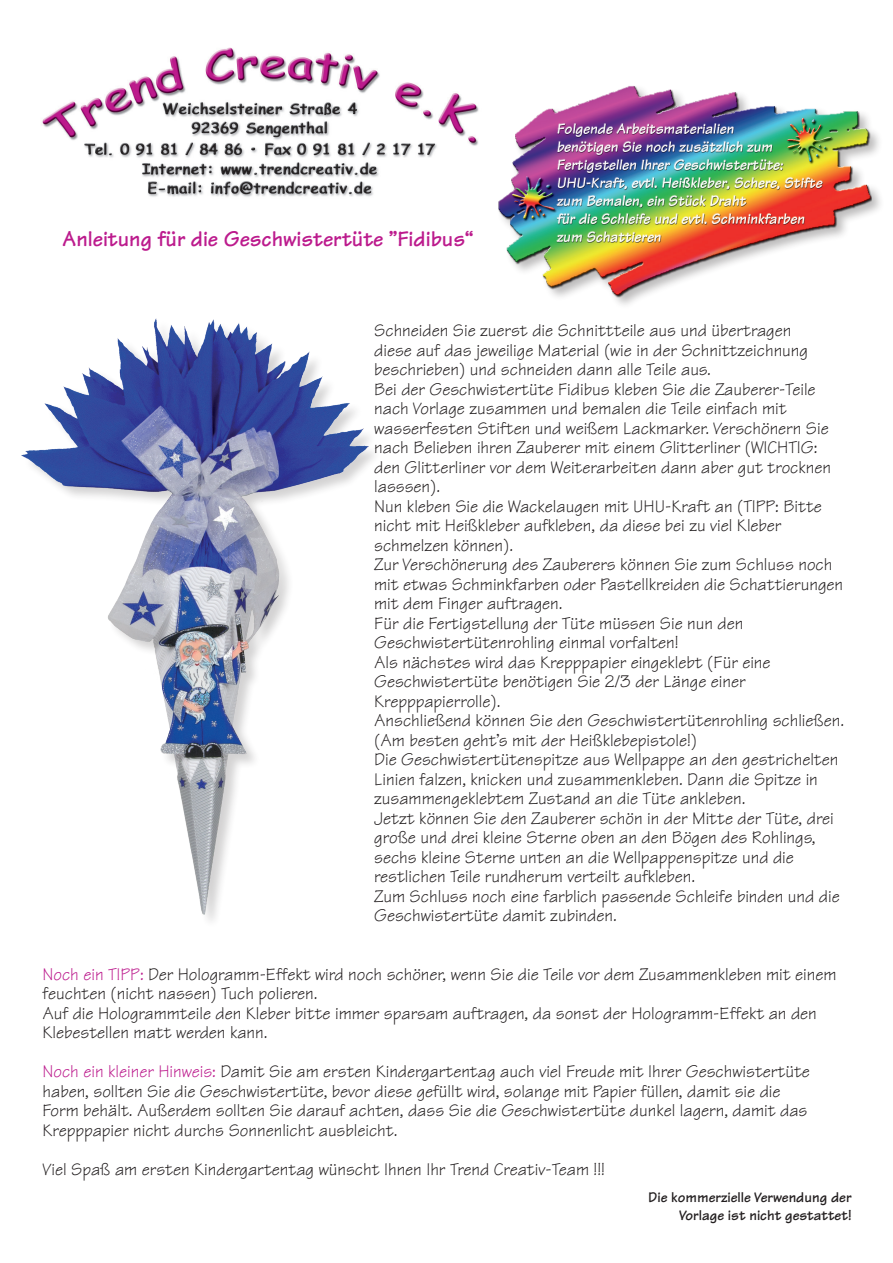
<style>
.page{position:relative;width:893px;height:1263px;background:#fff}
.page>*{position:absolute;margin:0;border:0;box-sizing:border-box;transform-origin:0 0}
.t1{font:700 22.5px "Tekton";color:#bc1b8d}
.t2{font:18px/19.5px "Tekton";color:#231f20}
.t3{font:700 15px/18px "Tekton";color:#231f20;text-align:right}
.s1{color:#bc1b8d}
</style>
<div class="page">
<img style="left:42px;top:47px;width:437px;height:150px">
<img style="left:498px;top:85px;width:374px;height:213px">
<img style="left:22px;top:318px;width:347px;height:596px">
<p class="t1" style="left:62px;top:225px;width:412px">Anleitung für die Geschwistertüte ”Fidibus“</p>
<p class="t2" style="left:374px;top:321px;width:471px">Schneiden Sie zuerst die Schnittteile aus und übertragen<br>diese auf das jeweilige Material (wie in der Schnittzeichnung beschrieben) und schneiden dann alle Teile aus.<br>Bei der Geschwistertüte Fidibus kleben Sie die Zauberer-Teile nach Vorlage zusammen und bemalen die Teile einfach mit wasserfesten Stiften und weißem Lackmarker. Verschönern Sie nach Belieben ihren Zauberer mit einem Glitterliner (WICHTIG: den Glitterliner vor dem Weiterarbeiten dann aber gut trocknen lasssen).<br>Nun kleben Sie die Wackelaugen mit UHU-Kraft an (TIPP: Bitte nicht mit Heißkleber aufkleben, da diese bei zu viel Kleber schmelzen können).<br>Zur Verschönerung des Zauberers können Sie zum Schluss noch mit etwas Schminkfarben oder Pastellkreiden die Schattierungen mit dem Finger auftragen.<br>Für die Fertigstellung der Tüte müssen Sie nun den Geschwistertütenrohling einmal vorfalten!<br>Als nächstes wird das Krepppapier eingeklebt (Für eine Geschwistertüte benötigen Sie 2/3 der Länge einer Krepppapierrolle).<br>Anschließend können Sie den Geschwistertütenrohling schließen. (Am besten geht’s mit der Heißklebepistole!)<br>Die Geschwistertütenspitze aus Wellpappe an den gestrichelten Linien falzen, knicken und zusammenkleben. Dann die Spitze in zusammengeklebtem Zustand an die Tüte ankleben.<br>Jetzt können Sie den Zauberer schön in der Mitte der Tüte, drei große und drei kleine Sterne oben an den Bögen des Rohlings, sechs kleine Sterne unten an die Wellpappenspitze und die restlichen Teile rundherum verteilt aufkleben.<br>Zum Schluss noch eine farblich passende Schleife binden und die Geschwistertüte damit zubinden.</p>
<p class="t2" style="left:43px;top:964px;width:796px"><span class="s1">Noch ein TIPP:</span> Der Hologramm-Effekt wird noch schöner, wenn Sie die Teile vor dem Zusammenkleben mit einem feuchten (nicht nassen) Tuch polieren.<br>Auf die Hologrammteile den Kleber bitte immer sparsam auftragen, da sonst der Hologramm-Effekt an den Klebestellen matt werden kann.</p>
<p class="t2" style="left:43px;top:1062px;width:769px"><span class="s1">Noch ein kleiner Hinweis:</span> Damit Sie am ersten Kindergartentag auch viel Freude mit Ihrer Geschwistertüte haben, sollten Sie die Geschwistertüte, bevor diese gefüllt wird, solange mit Papier füllen, damit sie die Form behält. Außerdem sollten Sie darauf achten, dass Sie die Geschwistertüte dunkel lagern, damit das Krepppapier nicht durchs Sonnenlicht ausbleicht.</p>
<p class="t2" style="left:43px;top:1159px;width:564px">Viel Spaß am ersten Kindergartentag wünscht Ihnen Ihr Trend Creativ-Team !!!</p>
<p class="t3" style="left:648px;top:1189px;width:205px">Die kommerzielle Verwendung der<br>Vorlage ist nicht gestattet!</p>
</div>
